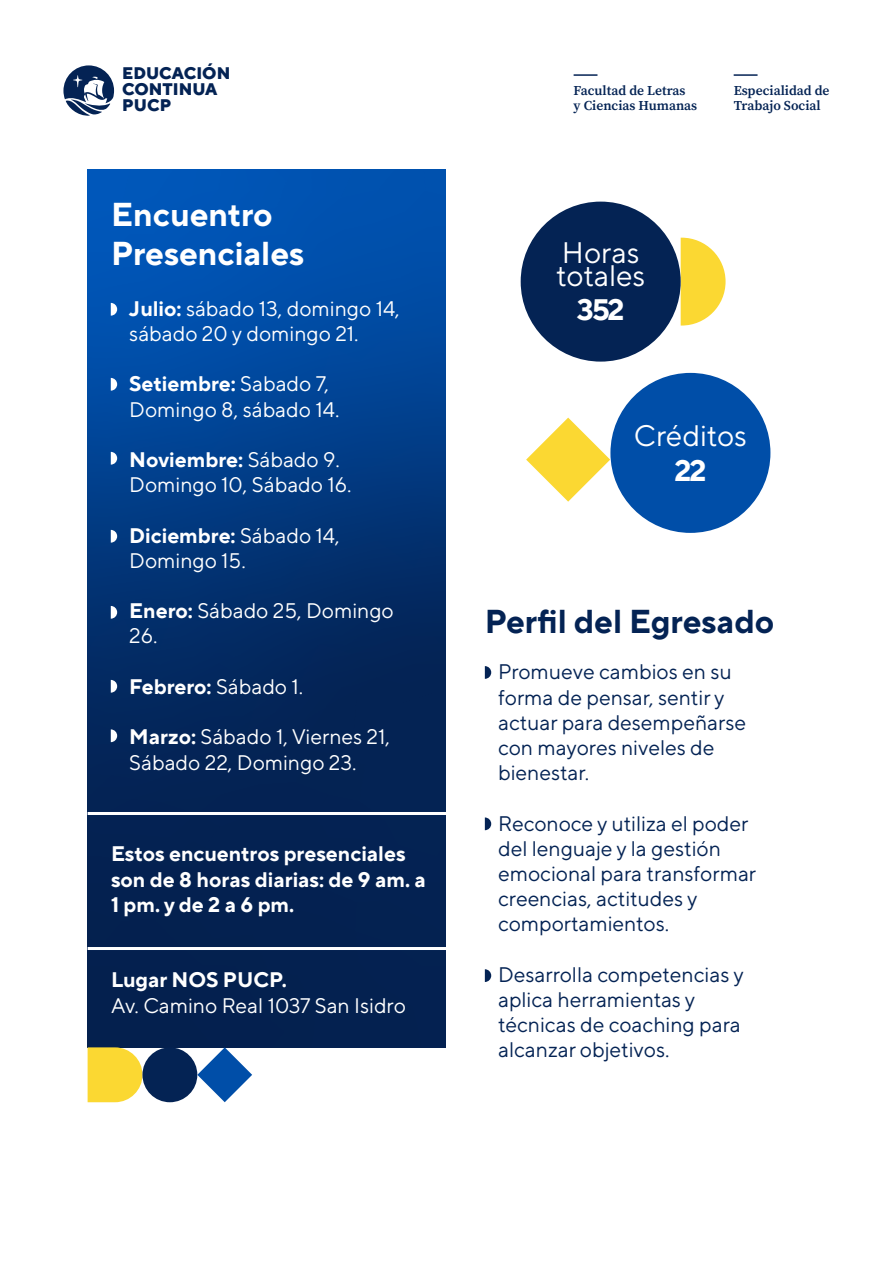
<style>
.page{position:relative;width:893px;height:1263px;background:#fff}
.page>*{position:absolute;margin:0;border:0;box-sizing:border-box;transform-origin:0 0}
.t1{font:700 33px/39.6px "TT Norms Pro";color:#fff}
.t2{font:700 33px "TT Norms Pro";color:#042354}
.t3{font:29.55px/23.1px "TT Norms Pro";color:#fff}
.t4{font:700 29.55px "TT Norms Pro";color:#fff}
.t5{font:21px/25.2px "TT Norms Pro";color:#042354}
.t6{font:21px/25.2px "TT Norms Pro";color:#fff}
.t7{font:700 21px/25.2px "TT Norms Pro";color:#fff}
.t8{font:800 16.8px/15.9px "TT Norms Pro";color:#042354}
.t9{font:600 13.5px/14.4px "Source Serif Pro";color:#042354}
.s1{font-weight:700}
.s2{font-weight:400}
</style>
<div class="page">
<svg style="left:63px;top:65px;width:51px;height:51px"></svg>
<hr style="left:574px;top:74px;width:23px;height:2px;background:#042354">
<hr style="left:734px;top:74px;width:23px;height:2px;background:#042354">
<svg style="left:681px;top:238px;width:45px;height:88px"></svg>
<svg style="left:526px;top:418px;width:84px;height:84px"></svg>
<div style="left:521px;top:202px;width:160px;height:160px;background:#042354;border-radius:80px"></div>
<div style="left:610px;top:373px;width:160px;height:160px;background:#004ea8;border-radius:50%"></div>
<svg style="left:485px;top:666px;width:6px;height:13px"></svg>
<svg style="left:485px;top:817px;width:6px;height:13px"></svg>
<svg style="left:485px;top:969px;width:6px;height:13px"></svg>
<svg style="left:88px;top:169px;width:358px;height:878px;background:#023475"></svg>
<svg style="left:111px;top:303px;width:6px;height:13px"></svg>
<svg style="left:111px;top:530px;width:6px;height:13px"></svg>
<svg style="left:111px;top:378px;width:6px;height:13px"></svg>
<svg style="left:111px;top:452px;width:6px;height:13px"></svg>
<svg style="left:111px;top:606px;width:6px;height:13px"></svg>
<svg style="left:111px;top:680px;width:6px;height:13px"></svg>
<svg style="left:111px;top:729px;width:6px;height:13px"></svg>
<hr style="left:88px;top:812px;width:368px;height:3px;background:#fff">
<hr style="left:88px;top:947px;width:368px;height:3px;background:#fff">
<svg style="left:88px;top:1047px;width:54px;height:55px;background:#f8d945"></svg>
<div style="left:142px;top:1047px;width:55px;height:55px;background:#042354;border-radius:50%"></div>
<svg style="left:197px;top:1047px;width:55px;height:55px"></svg>
<p class="t8" style="left:122px;top:64px;width:110px">EDUCACIÓN<br>CONTINUA<br>PUCP</p>
<h1 class="t1" style="left:111px;top:192px;width:194px">Encuentro<br>Presenciales</h1>
<p class="t6" style="left:129px;top:294px;width:272px"><span class="s1">Julio:</span> sábado 13, domingo 14, sábado 20 y domingo 21.</p>
<p class="t6" style="left:129px;top:370px;width:212px"><span class="s1">Setiembre:</span> Sabado 7,<br>Domingo 8, sábado 14.</p>
<p class="t6" style="left:129px;top:445px;width:224px"><span class="s1">Noviembre:</span> Sábado 9.<br>Domingo 10, Sábado 16.</p>
<p class="t6" style="left:129px;top:521px;width:212px"><span class="s1">Diciembre:</span> Sábado 14,<br>Domingo 15.</p>
<p class="t6" style="left:129px;top:597px;width:266px"><span class="s1">Enero:</span> Sábado 25, Domingo<br>26.</p>
<p class="t7" style="left:129px;top:672px;width:175px">Febrero: <span class="s2">Sábado 1.</span></p>
<p class="t6" style="left:129px;top:723px;width:262px"><span class="s1">Marzo:</span> Sábado 1, Viernes 21,<br>Sábado 22, Domingo 23.</p>
<p class="t7" style="left:111px;top:840px;width:316px">Estos encuentros presenciales son de 8 horas diarias: de 9 am. a<br>1 pm. y de 2 a 6 pm.</p>
<p class="t7" style="left:111px;top:966px;width:177px">Lugar NOS PUCP.</p>
<p class="t6" style="left:111px;top:991px;width:296px">Av. Camino Real 1037 San Isidro</p>
<p class="t9" style="left:574px;top:83px;width:125px">Facultad de Letras<br>y Ciencias Humanas</p>
<p class="t9" style="left:734px;top:83px;width:97px">Especialidad de<br>Trabajo Social</p>
<h2 class="t3" style="left:556px;top:239px;width:91px">Horas totales</h2>
<h2 class="t4" style="left:577px;top:288px;width:49px">352</h2>
<h2 class="t3" style="left:634px;top:422px;width:115px">Créditos</h2>
<h2 class="t4" style="left:674px;top:448px;width:34px">22</h2>
<h1 class="t2" style="left:485px;top:597px;width:291px">Perfil del Egresado</h1>
<p class="t5" style="left:498px;top:658px;width:249px">Promueve cambios en su forma de pensar, sentir y actuar para desempeñarse con mayores niveles de bienestar.</p>
<p class="t5" style="left:498px;top:809px;width:259px">Reconoce y utiliza el poder del lenguaje y la gestión emocional para transformar creencias, actitudes y comportamientos.</p>
<p class="t5" style="left:498px;top:960px;width:247px">Desarrolla competencias y aplica herramientas y técnicas de coaching para alcanzar objetivos.</p>
</div>
